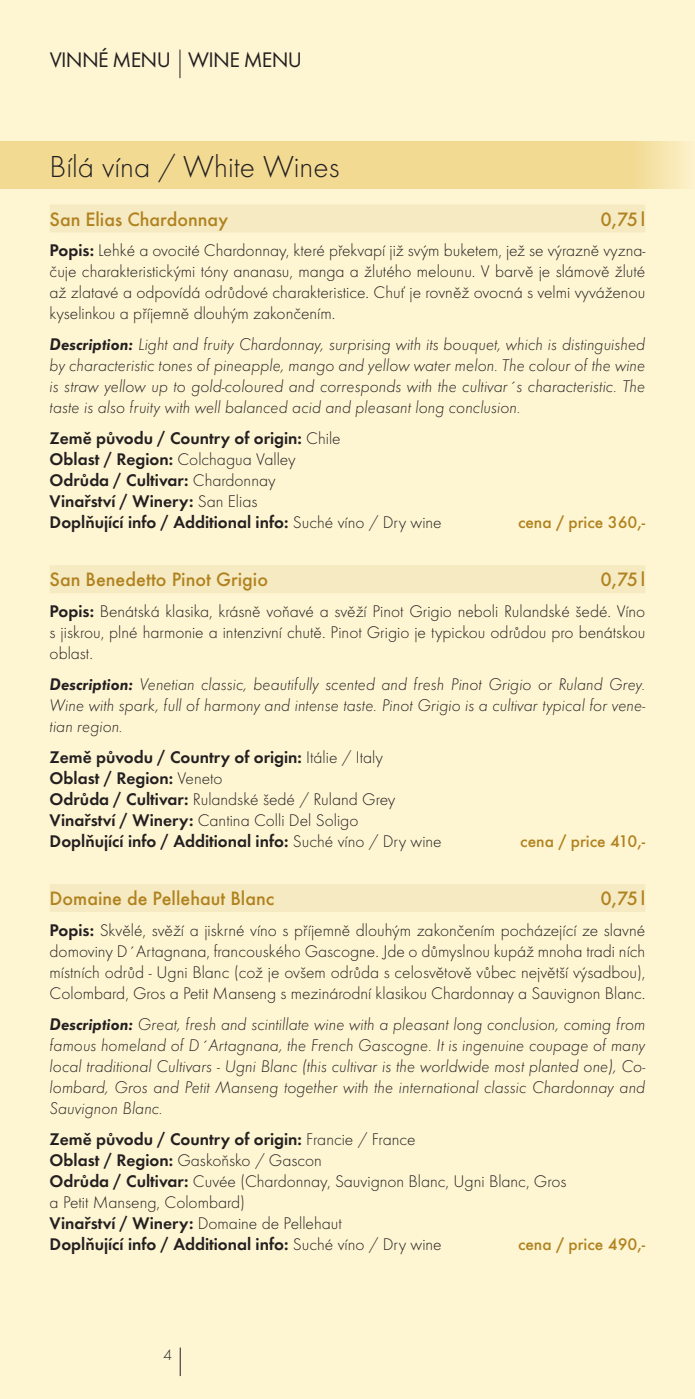
<style>
.page{position:relative;width:695px;height:1399px;background:#fff}
.page>*{position:absolute;margin:0;border:0;box-sizing:border-box;transform-origin:0 0}
._02_vino_tit{font:31.5px "Futura TOT Ligh";color:#231f20}
.t1{font:21.88px "Futura TOT";letter-spacing:-.03em;color:#231f20}
._03_jmeno{font:500 20.12px "Futura TOT";color:#b0821e}
._01_zaklad{font:17.5px/21px "Futura TOT Ligh";color:#231f20;text-align:justify}
._05_zakladANGL{font:17.5px/21px "Futura TOT Ligh Obli";color:#231f20;text-align:justify}
._01_zaklad-2{font:600 17.5px "Futura TOT";color:#231f20}
._01_zaklad-3{font:17.5px/21px "Futura TOT Ligh Obli";color:#231f20;text-align:justify}
._01_zaklad-4{font:500 17.5px "Futura TOT";color:#b0821e}
.t2{font:15.75px "Futura TOT Ligh";color:#231f20}
.s1{font-family:"Futura TOT";font-weight:600}
.s2{font-family:"Futura TOT Demi Obli"}
.s3{font-family:"Futura TOT Ligh";font-weight:400}
</style>
<div class="page">
<div style="left:0;top:0;width:694px;height:1399px;background:#fef5d2"></div>
<div style="left:0;top:141px;width:690px;height:48px;background:#f2da93"></div>
<svg style="left:180px;top:50px;width:1px;height:28px"></svg>
<div style="left:50px;top:204px;width:595px;height:28px;background:#f6eac3"></div>
<div style="left:50px;top:565px;width:595px;height:28px;background:#f6eac3"></div>
<div style="left:50px;top:884px;width:595px;height:28px;background:#f6eac3"></div>
<svg style="left:180px;top:1347px;width:1px;height:29px"></svg>
<p class="t1" style="left:50px;top:46px;width:254px">VINNÉ MENU WINE MENU</p>
<p class="_02_vino_tit" style="left:50px;top:148px;width:291px">Bílá vína / White Wines</p>
<p class="_03_jmeno" style="left:50px;top:207px;width:180px">San Elias Chardonnay</p>
<p class="_03_jmeno" style="left:600px;top:207px;width:46px">0,75l</p>
<p class="_01_zaklad" style="left:50px;top:240px;width:597px"><span class="s1">Popis:</span> Lehké a ovocité Chardonnay, které překvapí již svým buketem, jež se výrazně vyzna&shy;čuje charakteristickými tóny ananasu, manga a žlutého melounu. V barvě je slámově žluté až zlatavé a odpovídá odrůdové charakteristice. Chuť je rovněž ovocná s velmi vyváženou kyselinkou a příjemně dlouhým zakončením.</p>
<p class="_01_zaklad-3" style="left:50px;top:334px;width:597px"><span class="s2">Description:</span> Light and fruity Chardonnay, surprising with its bouquet, which is distinguished by characteristic tones of pineapple, mango and yellow water melon. The colour of the wine is straw yellow up to gold-coloured and corresponds with the cultivar´s characteristic. The taste is also fruity with well balanced acid and pleasant long conclusion.</p>
<p class="_01_zaklad-2" style="left:50px;top:428px;width:292px">Země původu / Country of origin: <span class="s3">Chile</span></p>
<p class="_01_zaklad" style="left:50px;top:449px;width:247px"><span class="s1">Oblast / Region:</span> Colchagua Valley</p>
<p class="_01_zaklad-2" style="left:50px;top:470px;width:227px">Odrůda / Cultivar: <span class="s3">Chardonnay</span></p>
<p class="_01_zaklad-2" style="left:50px;top:491px;width:209px">Vinařství / Winery: <span class="s3">San Elias</span></p>
<p class="_01_zaklad-2" style="left:50px;top:512px;width:393px">Doplňující info / Additional info: <span class="s3">Suché víno / Dry wine</span></p>
<p class="_01_zaklad-4" style="left:518px;top:512px;width:129px">cena / price 360,-</p>
<p class="_03_jmeno" style="left:50px;top:568px;width:220px">San Benedetto Pinot Grigio</p>
<p class="_03_jmeno" style="left:600px;top:568px;width:46px">0,75l</p>
<p class="_01_zaklad" style="left:50px;top:601px;width:597px"><span class="s1">Popis:</span> Benátská klasika, krásně voňavé a svěží Pinot Grigio neboli Rulandské šedé. Víno s jiskrou, plné harmonie a intenzivní chutě. Pinot Grigio je typickou odrůdou pro benátskou oblast.</p>
<p class="_05_zakladANGL" style="left:50px;top:674px;width:597px"><span class="s2">Description:</span> Venetian classic, beautifully scented and fresh Pinot Grigio or Ruland Grey.<br>Wine with spark, full of harmony and intense taste. Pinot Grigio is a cultivar typical for vene&shy;tian region.</p>
<p class="_01_zaklad-2" style="left:50px;top:747px;width:334px">Země původu / Country of origin: <span class="s3">Itálie / Italy</span></p>
<p class="_01_zaklad-2" style="left:50px;top:768px;width:174px">Oblast / Region: <span class="s3">Veneto</span></p>
<p class="_01_zaklad" style="left:50px;top:789px;width:347px"><span class="s1">Odrůda / Cultivar:</span> Rulandské šedé / Ruland Grey</p>
<p class="_01_zaklad" style="left:50px;top:810px;width:310px"><span class="s1">Vinařství / Winery:</span> Cantina Colli Del Soligo</p>
<p class="_01_zaklad-2" style="left:50px;top:831px;width:393px">Doplňující info / Additional info: <span class="s3">Suché víno / Dry wine</span></p>
<p class="_01_zaklad-4" style="left:520px;top:831px;width:126px">cena / price 410,-</p>
<p class="_03_jmeno" style="left:50px;top:886px;width:226px">Domaine de Pellehaut Blanc</p>
<p class="_03_jmeno" style="left:600px;top:886px;width:46px">0,75l</p>
<p class="_01_zaklad" style="left:50px;top:920px;width:597px"><span class="s1">Popis:</span> Skvělé, svěží a jiskrné víno s příjemně dlouhým zakončením pocházející ze slavné domoviny D´Artagnana, francouského Gascogne. Jde o důmyslnou kupáž mnoha tradi ních místních odrůd - Ugni Blanc (což je ovšem odrůda s celosvětově vůbec největší výsadbou), Colombard, Gros a Petit Manseng s mezinárodní klasikou Chardonnay a Sauvignon Blanc.</p>
<p class="_05_zakladANGL" style="left:50px;top:1014px;width:597px"><span class="s2">Description:</span> Great, fresh and scintillate wine with a pleasant long conclusion, coming from famous homeland of D´Artagnana, the French Gascogne. It is ingenuine coupage of many local traditional Cultivars - Ugni Blanc (this cultivar is the worldwide most planted one), Co&shy;lombard, Gros and Petit Manseng together with the international classic Chardonnay and Sauvignon Blanc.</p>
<p class="_01_zaklad-2" style="left:50px;top:1128px;width:367px">Země původu / Country of origin: <span class="s3">Francie / France</span></p>
<p class="_01_zaklad" style="left:50px;top:1149px;width:274px"><span class="s1">Oblast / Region:</span> Gaskoňsko / Gascon</p>
<p class="_01_zaklad" style="left:50px;top:1170px;width:518px"><span class="s1">Odrůda / Cultivar:</span> Cuvée (Chardonnay, Sauvignon Blanc, Ugni Blanc, Gros</p>
<p class="_01_zaklad" style="left:50px;top:1191px;width:197px">a Petit Manseng, Colombard)</p>
<p class="_01_zaklad" style="left:50px;top:1212px;width:293px"><span class="s1">Vinařství / Winery:</span> Domaine de Pellehaut</p>
<p class="_01_zaklad-2" style="left:50px;top:1233px;width:393px">Doplňující info / Additional info: <span class="s3">Suché víno / Dry wine</span></p>
<p class="_01_zaklad-4" style="left:518px;top:1234px;width:129px">cena / price 490,-</p>
<p class="t2" style="left:163px;top:1346px;width:10px">4</p>
</div>
